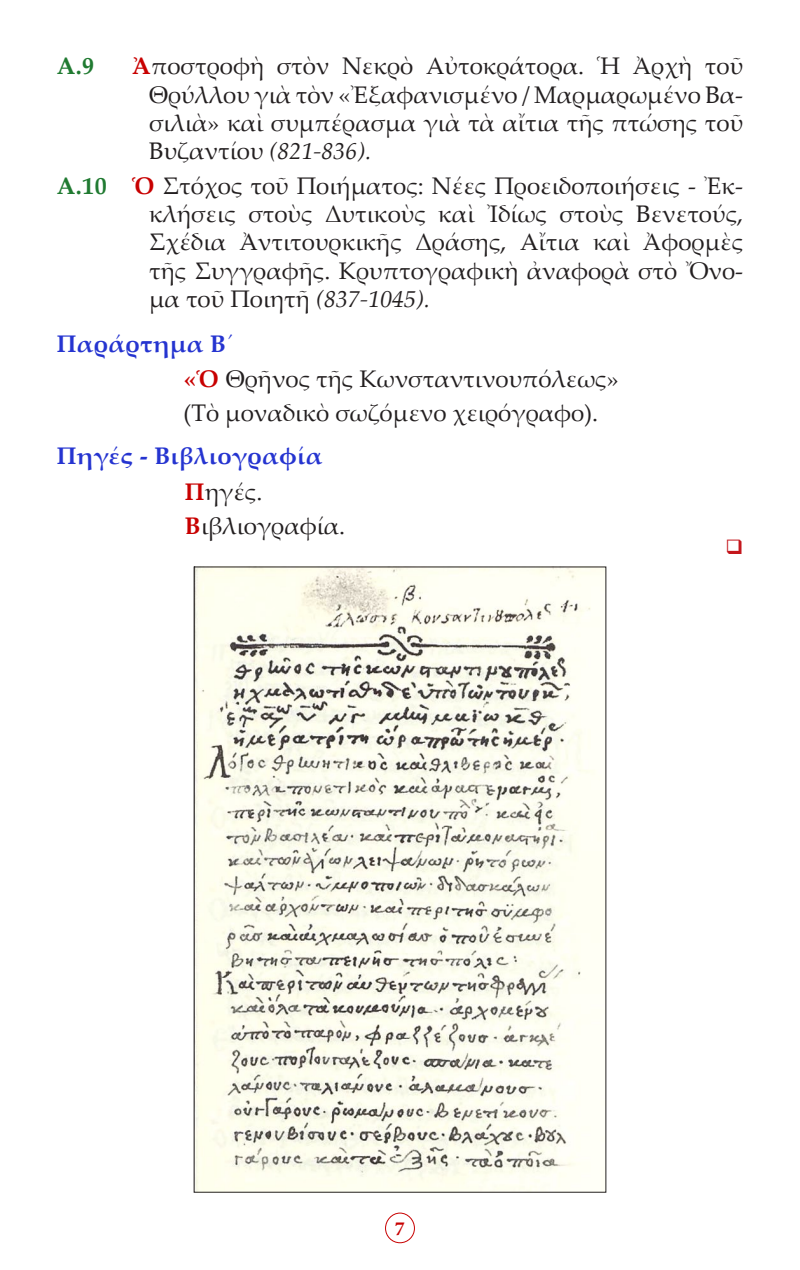
<style>
.page{position:relative;width:800px;height:1270px;background:#fff}
.page>*{position:absolute;margin:0;border:0;box-sizing:border-box;transform-origin:0 0}
.t1{font:24px/28.4px "Palatino Linotype";color:#231f20;text-align:right}
.t2{font:700 24px "Palatino Linotype";letter-spacing:.02em;color:#2534d0}
.t3{font:700 24px "Palatino Linotype";color:#207a31}
.t4{font:700 20px "Minion Pro";color:#c80000}
.s1{font-weight:700;color:#c80000}
.s2{font-style:italic}
</style>
<div class="page">
<div style="left:385px;top:1213px;width:30px;height:30px;border:1px solid #c80000;border-radius:50%"></div>
<img style="left:196px;top:568px;width:408px;height:623px">
<p class="t3" style="left:57px;top:49px;width:39px">Α.9</p>
<p class="t3" style="left:57px;top:168px;width:52px">Α.10</p>
<p class="t1" style="left:132px;top:51px;width:613px"><span class="s1">Ἀ</span>ποστροφὴ στὸν Νεκρὸ Αὐτοκράτορα. Ἡ Ἀρχὴ τοῦ<br>Θρύλλου γιὰ τὸν «Ἐξαφανισμένο / Μαρμαρωμένο Βα-</p>
<p class="t1" style="left:149px;top:108px;width:596px;text-align:left">σιλιὰ» καὶ συμπέρασμα γιὰ τὰ αἴτια τῆς πτώσης τοῦ<br>Βυζαντίου <span class="s2">(821-836).</span></p>
<p class="t1" style="left:149px;top:170px;width:596px;text-align:justify;text-indent:-17px"><span class="s1">Ὁ</span> Στόχος τοῦ Ποιήματος: Νέες Προειδοποιήσεις - Ἐκ&shy;κλήσεις στοὺς Δυτικοὺς καὶ Ἰδίως στοὺς Βενετούς, Σχέδια Ἀντιτουρκικῆς Δράσης, Αἴτια καὶ Ἀφορμὲς τῆς Συγγραφῆς. Κρυπτογραφικὴ ἀναφορὰ στὸ Ὄνο&shy;μα τοῦ Ποιητῆ <span class="s2">(837-1045).</span></p>
<p class="t2" style="left:57px;top:327px;width:179px">Παράρτημα Β´</p>
<p class="t1" style="left:184px;top:363px;width:436px"><span class="s1">«Ὁ</span> Θρῆνος τῆς Κωνσταντινουπόλεως»</p>
<p class="t1" style="left:183px;top:397px;width:416px">(Τὸ μοναδικὸ σωζόμενο χειρόγραφο).</p>
<p class="t2" style="left:57px;top:439px;width:267px">Πηγές - Βιβλιογραφία</p>
<p class="t1" style="left:185px;top:477px;width:79px"><span class="s1">Π</span>ηγές.</p>
<p class="t1" style="left:185px;top:511px;width:162px"><span class="s1">Β</span>ιβλιογραφία.</p>
<p class="t4" style="left:395px;top:1214px;width:11px">7</p>
</div>
